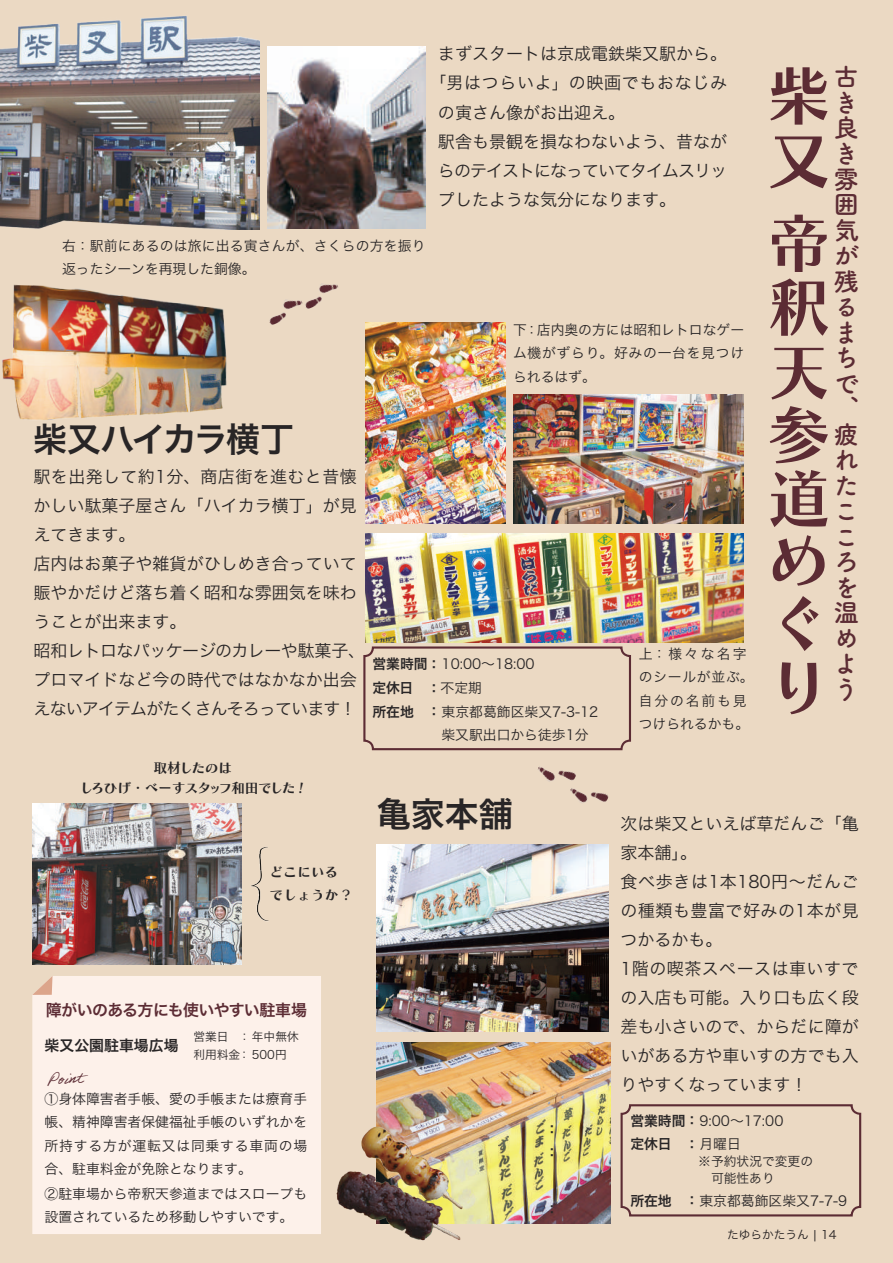
<style>
.page{position:relative;width:893px;height:1263px;background:#ebd9c3}
.page>*{position:absolute;margin:0;border:0;box-sizing:border-box;transform-origin:0 0}
.t1{font:63.75px/63.3px "Chiaro Std B";color:#5c2c34}
.t2{font:34.05px "Hira Kaku Pro N W6";letter-spacing:-.055em;color:#282526}
.t3{font:34.05px "Hira Kaku Pro N W6";letter-spacing:-.01em;color:#282526}
.t4{font:25.5px/25.5px "Tsuku A Rd Gothic Std B";color:#5c2c34}
.t5{font:16.95px/29px "Hira Kaku Pro N W3";color:#282526}
.t6{font:16.95px "Hira Kaku Pro N W3";letter-spacing:-.06em;color:#282526}
.t7{font:16.95px "Hira Kaku Pro N W3";letter-spacing:.04em;color:#282526}
.t8{font:15.9px "Hira Kaku Pro N W6";letter-spacing:-.04em;color:#5c2c34}
.t9{font:15.9px "Adobe Handwriting Ernie";color:#5c2c34}
.t10{font:14.85px "Hira Kaku Pro N W6";color:#282526}
.t11{font:13.8px/23.7px "Hira Kaku Pro N W3";color:#282526}
.t12{font:13.8px/23.5px "Hira Kaku Pro N W3";letter-spacing:.055em;color:#282526}
.t13{font:13.8px/23.5px "Hira Kaku Pro N W6";color:#282526}
.t14{font:13.8px/20.2px "Chiaro Std B";letter-spacing:-.07em;color:#282526;text-align:center}
.t15{font:13.8px/23.5px "Chiaro Std B";color:#282526}
.t16{font:12.75px/17px "Hira Kaku Pro N W3";color:#282526}
.t17{font:11.7px/18px "Hira Kaku Pro N W3";color:#282526}
.t18{font:11.7px "Hira Kaku Pro N W3";color:#231f20}
.s1{font-family:"Hira Kaku Pro N W6"}
.s2{font-family:"Hira Kaku Pro N W3"}
</style>
<div class="page">
<img style="left:0;top:16px;width:260px;height:214px">
<img style="left:2px;top:284px;width:225px;height:136px">
<img style="left:365px;top:322px;width:140px;height:201px">
<img style="left:513px;top:395px;width:231px;height:128px">
<img style="left:365px;top:533px;width:379px;height:109px">
<img style="left:377px;top:845px;width:232px;height:186px">
<img style="left:377px;top:1042px;width:234px;height:182px">
<img style="left:267px;top:47px;width:158px;height:181px">
<img style="left:306px;top:284px;width:32px;height:25px">
<img style="left:269px;top:300px;width:37px;height:25px">
<img style="left:538px;top:766px;width:38px;height:15px">
<img style="left:567px;top:779px;width:42px;height:24px">
<img style="left:33px;top:803px;width:208px;height:161px">
<img style="left:251px;top:847px;width:18px;height:74px">
<div style="left:32px;top:976px;width:289px;height:258px;background:#fdf1ea"></div>
<svg style="left:32px;top:976px;width:21px;height:19px"></svg>
<div style="left:363px;top:646px;width:268px;height:104px;border:2px solid #5c2c34;border-radius:9px"></div>
<div style="left:621px;top:1104px;width:240px;height:112px;border:2px solid #5c2c34;border-radius:9px"></div>
<img style="left:336px;top:1120px;width:128px;height:121px">
<p class="t11" style="left:62px;top:233px;width:365px">右：駅前にあるのは旅に出る寅さんが、さくらの方を振り返ったシーンを再現した銅像。</p>
<p class="t5" style="left:438px;top:38px;width:291px">まずスタートは京成電鉄柴又駅から。</p>
<p class="t7" style="left:429px;top:68px;width:299px">「男はつらいよ」の映画でもおなじみ</p>
<p class="t5" style="left:438px;top:96px;width:189px">の寅さん像がお出迎え。</p>
<p class="t5" style="left:438px;top:125px;width:291px">駅舎も景観を損なわないよう、昔なが</p>
<p class="t6" style="left:438px;top:155px;width:291px">らのテイストになっていてタイムスリッ</p>
<p class="t5" style="left:438px;top:183px;width:240px">プしたような気分になります。</p>
<h2 class="t2" style="left:33px;top:408px;width:262px">柴又ハイカラ横丁</h2>
<p class="t11" style="left:513px;top:317px;width:233px;text-align:justify">下：店内奥の方には昭和レトロなゲーム機がずらり。好みの一台を見つけられるはず。</p>
<p class="t5" style="left:34px;top:461px;width:333px">駅を出発して約1分、商店街を進むと昔懐かしい駄菓子屋さん「ハイカラ横丁」が見えてきます。<br>店内はお菓子や雑貨がひしめき合っていて賑やかだけど落ち着く昭和な雰囲気を味わうことが出来ます。<br>昭和レトロなパッケージのカレーや駄菓子、プロマイドなど今の時代ではなかなか出会えないアイテムがたくさんそろっています！</p>
<p class="t14" style="left:79px;top:757px;width:226px">取材したのは<br>しろひげ・べーすスタッフ和田でした !</p>
<p class="t11" style="left:372px;top:651px;width:164px"><span class="s1">営業時間　</span>10:00～18:00</p>
<p class="t13" style="left:372px;top:675px;width:111px">定休日　　<span class="s2">不定期</span></p>
<p class="t11" style="left:441px;top:699px;width:158px;line-height:23px;text-indent:-69px"><span class="s1">所在地　　</span>東京都葛飾区柴又7-3-12柴又駅出口から徒歩1分</p>
<p class="t13" style="left:432px;top:651px;width:5px;text-align:justify">: : :</p>
<p class="t12" style="left:639px;top:641px;width:116px">上：様々な名字のシールが並ぶ。自分の名前も見つけられるかも。</p>
<h1 class="t1" style="left:767px;top:64px;width:62px;line-height:63.8px">柴又</h1>
<h3 class="t4" style="left:833px;top:63px;width:27px">古き良き雰囲気が残るまちで、疲れたこころを温めよう</h3>
<h1 class="t1" style="left:767px;top:212px;width:63px">帝釈天参道めぐり</h1>
<p class="t15" style="left:269px;top:860px;width:83px">どこにいるでしょうか ?</p>
<h2 class="t3" style="left:377px;top:783px;width:138px">亀家本舗</h2>
<p class="t8" style="left:46px;top:995px;width:263px">障がいのある方にも使いやすい駐車場</p>
<p class="t10" style="left:45px;top:1031px;width:135px">柴又公園駐車場広場</p>
<p class="t9" style="left:47px;top:1070px;width:37px;rotate:-4deg">Point</p>
<p class="t17" style="left:193px;top:1026px;width:107px">営業日　　年中無休利用料金　500円</p>
<p class="t17" style="left:243px;top:1026px;width:5px">: :</p>
<p class="t11" style="left:45px;top:1086px;width:264px">①身体障害者手帳、愛の手帳または療育手帳、精神障害者保健福祉手帳のいずれかを所持する方が運転又は同乗する車両の場合、駐車料金が免除となります。<br>②駐車場から帝釈天参道まではスロープも設置されているため移動しやすいです。</p>
<p class="t13" style="left:550px;top:1115px;width:5px">: :</p>
<p class="t13" style="left:550px;top:1195px;width:5px">:</p>
<p class="t5" style="left:621px;top:808px;width:240px">次は柴又といえば草だんご「亀家本舗」。<br>食べ歩きは1本180円～だんごの種類も豊富で好みの1本が見つかるかも。<br>1階の喫茶スペースは車いすでの入店も可能。入り口も広く段差も小さいので、からだに障がいがある方や車いすの方でも入りやすくなっています！</p>
<p class="t11" style="left:630px;top:1107px;width:155px"><span class="s1">営業時間　</span>9:00～17:00</p>
<p class="t13" style="left:630px;top:1131px;width:112px">定休日　　<span class="s2">月曜日</span></p>
<p class="t16" style="left:711px;top:1151px;width:104px;text-indent:-13px">※予約状況で変更の可能性あり</p>
<p class="t11" style="left:630px;top:1188px;width:218px"><span class="s1">所在地　　</span>東京都葛飾区柴又7-7-9</p>
<p class="t13" style="left:690px;top:1107px;width:5px">: :</p>
<p class="t13" style="left:690px;top:1187px;width:5px">:</p>
<p class="t18" style="left:727px;top:1224px;width:111px">たゆらかたうん | 14</p>
</div>
